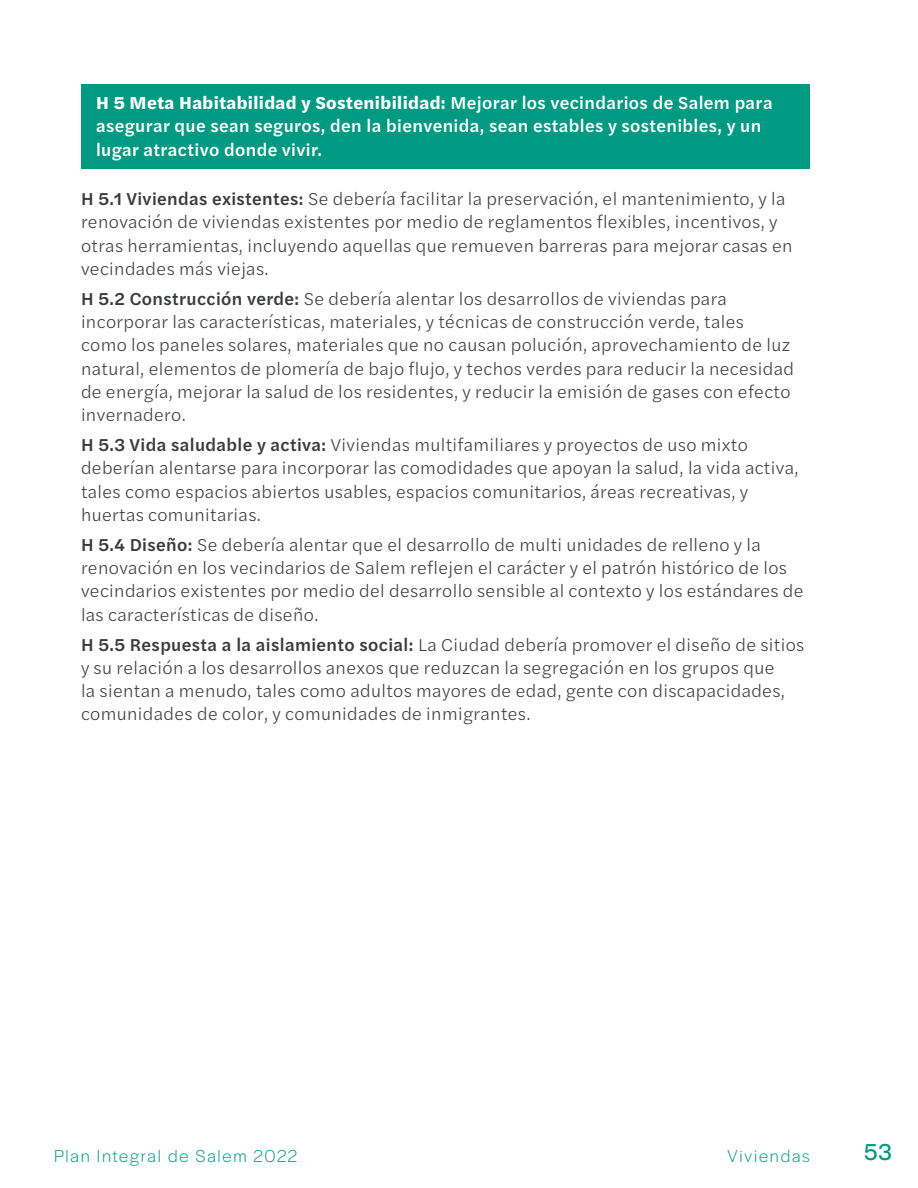
<style>
.page{position:relative;width:918px;height:1188px;background:#fff}
.page>*{position:absolute;margin:0;border:0;box-sizing:border-box;transform-origin:0 0}
.t1{font:24px "Halyard Display";color:#009982}
.Body{font:300 18px/23.2px "Halyard Text";letter-spacing:.02em;color:#393a3a}
.Body-2{font:500 18px/23.2px "Halyard Text";letter-spacing:.02em;color:#fff}
.t2{font:300 18px "Halyard Display";letter-spacing:.095em;color:#009982}
.s1{font-weight:700}
.s2{font-weight:500}
</style>
<div class="page">
<div style="left:81px;top:84px;width:729px;height:85px;background:#009982"></div>
<p class="Body-2" style="left:96px;top:90px;width:678px"><span class="s1">H 5 Meta Habitabilidad y Sostenibilidad:</span> Mejorar los vecindarios de Salem para asegurar que sean seguros, den la bienvenida, sean estables y sostenibles, y un lugar atractivo donde vivir.</p>
<p class="Body" style="left:81px;top:187px;width:713px"><span class="s2">H 5.1 Viviendas existentes:</span> Se debería facilitar la preservación, el mantenimiento, y la renovación de viviendas existentes por medio de reglamentos flexibles, incentivos, y otras herramientas, incluyendo aquellas que remueven barreras para mejorar casas en vecindades más viejas.</p>
<p class="Body" style="left:81px;top:286px;width:715px"><span class="s2">H 5.2 Construcción verde:</span> Se debería alentar los desarrollos de viviendas para incorporar las características, materiales, y técnicas de construcción verde, tales como los paneles solares, materiales que no causan polución, aprovechamiento de luz natural, elementos de plomería de bajo flujo, y techos verdes para reducir la necesidad de energía, mejorar la salud de los residentes, y reducir la emisión de gases con efecto invernadero.</p>
<p class="Body" style="left:81px;top:433px;width:719px"><span class="s2">H 5.3 Vida saludable y activa:</span> Viviendas multifamiliares y proyectos de uso mixto deberían alentarse para incorporar las comodidades que apoyan la salud, la vida activa, tales como espacios abiertos usables, espacios comunitarios, áreas recreativas, y huertas comunitarias.</p>
<p class="Body" style="left:81px;top:532px;width:724px"><span class="s2">H 5.4 Diseño:</span> Se debería alentar que el desarrollo de multi unidades de relleno y la renovación en los vecindarios de Salem reflejen el carácter y el patrón histórico de los vecindarios existentes por medio del desarrollo sensible al contexto y los estándares de las características de diseño.</p>
<p class="Body" style="left:81px;top:632px;width:725px"><span class="s2">H 5.5 Respuesta a la aislamiento social:</span> La Ciudad debería promover el diseño de sitios y su relación a los desarrollos anexos que reduzcan la segregación en los grupos que<br>la sientan a menudo, tales como adultos mayores de edad, gente con discapacidades, comunidades de color, y comunidades de inmigrantes.</p>
<p class="t2" style="left:54px;top:1143px;width:245px">Plan Integral de Salem 2022</p>
<p class="t2" style="left:727px;top:1143px;width:84px">Viviendas</p>
<h1 class="t1" style="left:864px;top:1135px;width:30px">53</h1>
</div>
